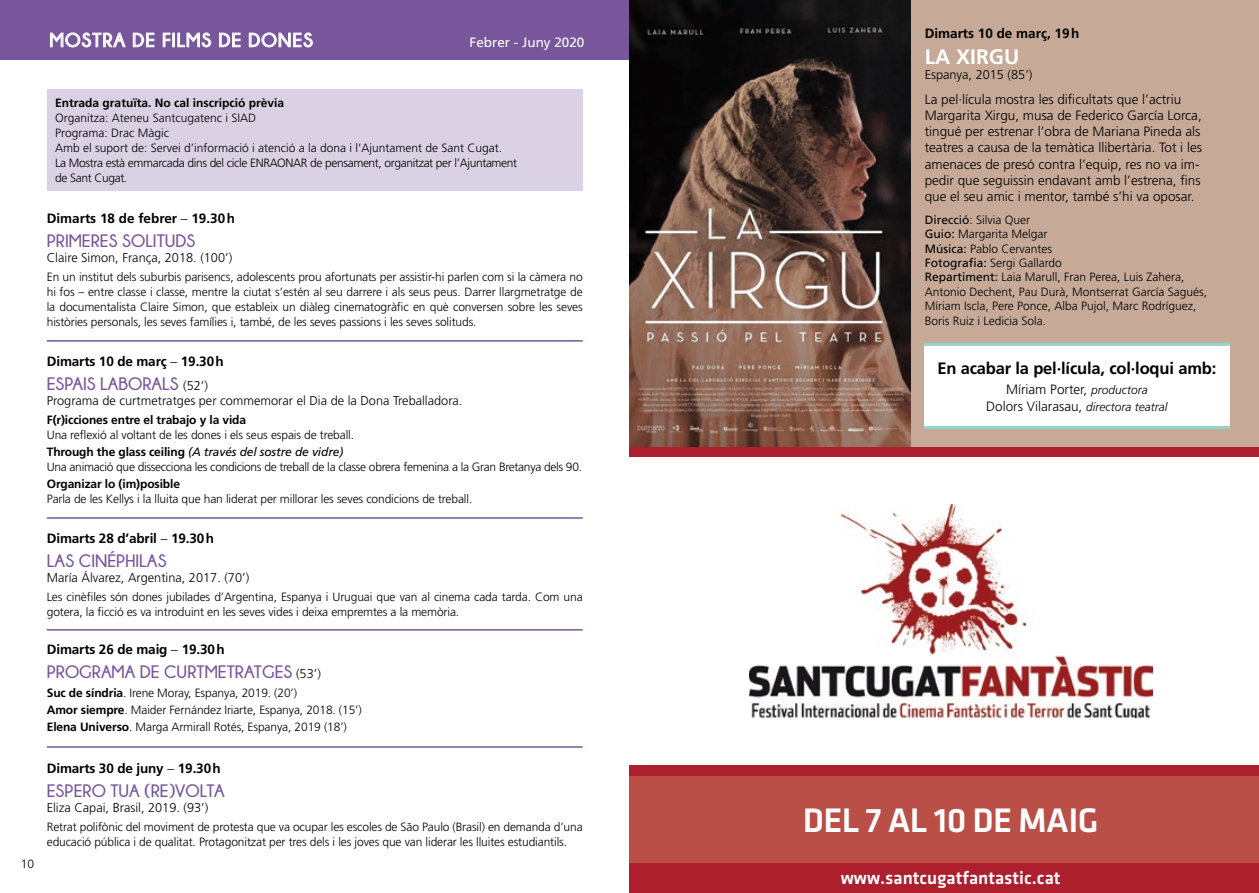
<style>
.page{position:relative;width:1259px;height:893px;background:#fff}
.page>*{position:absolute;margin:0;border:0;box-sizing:border-box;transform-origin:0 0}
.t1{font:500 35.25px "Klavika";letter-spacing:-.02em;color:#fff}
.t2{font:700 21px "Frutiger";color:#fff}
.t3{font:700 19.5px "Champagne&Limousines";letter-spacing:.06em;color:#fff}
.t4{font:500 18.6px "Klavika";color:#fff}
.t5{font:700 18px "Champagne&Limousines";color:#77569b}
.t6{font:700 16.5px "Frutiger";letter-spacing:-.01em;color:#000}
.t7{font:300 13.5px/16.2px "Frutiger";color:#000}
.t8{font:700 13.5px "Frutiger";letter-spacing:-.01em;color:#000}
.t9{font:13.5px "Frutiger";color:#fff}
.t10{font:300 12.75px "Frutiger";color:#000}
.t11{font:300 12px/15px "Frutiger";letter-spacing:-.01em;color:#000}
.t12{font:700 12px "Frutiger";letter-spacing:-.01em;color:#000}
.s1{font-weight:300}
.s2{font-family:"Frutiger";font-weight:300;font-size:12.75px;color:#000}
.s3{font-weight:700}
.s4{font-weight:400;font-style:italic}
.s5{font-weight:400}
.s6{font-style:italic;font-size:12px}
</style>
<div class="page">
<div style="left:0;top:0;width:629px;height:60px;background:#77569b"></div>
<svg style="left:50px;top:33px;width:75px;height:14px"></svg>
<svg style="left:133px;top:33px;width:21px;height:14px"></svg>
<svg style="left:163px;top:33px;width:48px;height:14px"></svg>
<svg style="left:219px;top:33px;width:21px;height:14px"></svg>
<svg style="left:249px;top:33px;width:64px;height:14px"></svg>
<div style="left:47px;top:89px;width:536px;height:102px;background:#dad2e4"></div>
<hr style="left:47px;top:629px;width:536px;height:2px;background:#77569b">
<hr style="left:47px;top:746px;width:536px;height:2px;background:#77569b">
<hr style="left:47px;top:517px;width:536px;height:2px;background:#77569b">
<hr style="left:47px;top:340px;width:536px;height:2px;background:#77569b">
<div style="left:629px;top:765px;width:630px;height:11px;background:#ad1f2d"></div>
<img style="left:749px;top:505px;width:403px;height:213px">
<div style="left:629px;top:446px;width:630px;height:11px;background:#ad1f2d"></div>
<div style="left:629px;top:863px;width:630px;height:30px;background:#ad1f2d"></div>
<div style="left:629px;top:776px;width:630px;height:87px;background:#ba4f47"></div>
<div style="left:889px;top:0;width:370px;height:446px;background:#c6a997"></div>
<img style="left:629px;top:0;width:281px;height:446px">
<div style="left:924px;top:344px;width:305px;height:83px;background:#fff"></div>
<hr style="left:924px;top:343px;width:305px;height:3px;background:#94d4ca">
<hr style="left:924px;top:426px;width:305px;height:3px;background:#94d4ca">
<h3 class="t3" style="left:50px;top:29px;width:265px">MOSTRA DE FILMS DE DONES</h3>
<p class="t9" style="left:470px;top:34px;width:116px">Febrer - Juny 2020</p>
<p class="t11" style="left:21px;top:857px;width:15px">10</p>
<p class="t12" style="left:55px;top:96px;width:230px">Entrada gratuïta. No cal inscripció prèvia</p>
<p class="t11" style="left:55px;top:110px;width:463px">Organitza: Ateneu Santcugatenc i SIAD<br>Programa: Drac Màgic<br>Amb el suport de: Servei d’informació i atenció a la dona i l’Ajuntament de Sant Cugat.<br>La Mostra està emmarcada dins del cicle ENRAONAR de pensament, organitzat per l’Ajuntament de Sant Cugat.</p>
<p class="t8" style="left:47px;top:211px;width:190px">Dimarts 18 de febrer <span class="s1">–</span> 19.30h</p>
<h3 class="t5" style="left:47px;top:231px;width:150px">PRIMERES SOLITUDS</h3>
<p class="t10" style="left:47px;top:250px;width:187px">Claire Simon, França, 2018. (100’)</p>
<p class="t11" style="left:47px;top:270px;width:537px;text-align:justify">En un institut dels suburbis parisencs, adolescents prou afortunats per assistir-hi parlen com si la càmera no hi fos – entre classe i classe, mentre la ciutat s’estén al seu darrere i als seus peus. Darrer llargmetratge de la documentalista Claire Simon, que estableix un diàleg cinematogràfic en què conversen sobre les seves històries personals, les seves famílies i, també, de les seves passions i les seves solituds.</p>
<p class="t8" style="left:47px;top:353px;width:179px">Dimarts 10 de març <span class="s1">–</span> 19.30h</p>
<h3 class="t5" style="left:47px;top:374px;width:163px">ESPAIS LABORALS <span class="s2">(52’)</span></h3>
<p class="t10" style="left:47px;top:393px;width:417px">Programa de curtmetratges per commemorar el Dia de la Dona Treballadora.</p>
<p class="t12" style="left:47px;top:413px;width:201px">F(r)icciones entre el trabajo y la vida</p>
<p class="t11" style="left:47px;top:426px;width:309px;line-height:17.1px">Una reflexió al voltant de les dones i els seus espais de treball.<br><span class="s3">Through the glass ceiling</span> <span class="s4">(A través del sostre de vidre)</span></p>
<p class="t11" style="left:47px;top:460px;width:537px">Una animació que dissecciona les condicions de treball de la classe obrera femenina a la Gran Bretanya dels 90.</p>
<p class="t12" style="left:47px;top:477px;width:135px">Organizar lo (im)posible</p>
<p class="t11" style="left:47px;top:492px;width:427px">Parla de les Kellys i la lluita que han liderat per millorar les seves condicions de treball.</p>
<p class="t8" style="left:47px;top:531px;width:169px">Dimarts 28 d’abril <span class="s1">–</span> 19.30h</p>
<h3 class="t5" style="left:47px;top:551px;width:121px">LAS CINÉPHILAS</h3>
<p class="t10" style="left:47px;top:570px;width:204px">María Álvarez, Argentina, 2017. (70’)</p>
<p class="t11" style="left:47px;top:590px;width:537px">Les cinèfiles són dones jubilades d’Argentina, Espanya i Uruguai que van al cinema cada tarda. Com una gotera, la ficció es va introduint en les seves vides i deixa empremtes a la memòria.</p>
<p class="t8" style="left:47px;top:641px;width:179px">Dimarts 26 de maig <span class="s1">–</span> 19.30h</p>
<h3 class="t5" style="left:47px;top:662px;width:276px">PROGRAMA DE CURTMETRATGES <span class="s2">(53’)</span></h3>
<p class="t11" style="left:47px;top:684px;width:316px;line-height:17.1px"><span class="s3">Suc de síndria</span>. Irene Moray, Espanya, 2019. (20’)<br><span class="s3">Amor siempre</span>. Maider Fernández Iriarte, Espanya, 2018. (15’)<br><span class="s3">Elena Universo</span>. Marga Armirall Rotés, Espanya, 2019 (18’)</p>
<p class="t8" style="left:47px;top:761px;width:176px">Dimarts 30 de juny <span class="s1">–</span> 19.30h</p>
<h3 class="t5" style="left:47px;top:781px;width:179px">ESPERO TUA (RE)VOLTA</h3>
<p class="t10" style="left:47px;top:800px;width:163px">Eliza Capai, Brasil, 2019. (93’)</p>
<p class="t11" style="left:47px;top:820px;width:537px">Retrat polifònic del moviment de protesta que va ocupar les escoles de São Paulo (Brasil) en demanda d’una educació pública i de qualitat. Protagonitzat per tres dels i les joves que van liderar les lluites estudiantils.</p>
<p class="t8" style="left:924px;top:26px;width:156px">Dimarts 10 de març, 19h</p>
<h2 class="t2" style="left:924px;top:44px;width:96px">LA XIRGU</h2>
<p class="t10" style="left:924px;top:67px;width:109px">Espanya, 2015 (85’)</p>
<p class="t7" style="left:924px;top:91px;width:279px">La pel·lícula mostra les dificultats que l’actriu Margarita Xirgu, musa de Federico García Lorca, tingué per estrenar l’obra de Mariana Pineda als teatres a causa de la temàtica llibertària. Tot i les amenaces de presó contra l’equip, res no va im&shy;pedir que seguissin endavant amb l’estrena, fins que el seu amic i mentor, també s’hi va oposar.</p>
<p class="t11" style="left:924px;top:212px;width:284px;line-height:14.4px"><span class="s5">Direcció</span>: Silvia Quer<br><span class="s5">Guio:</span> Margarita Melgar<br><span class="s5">Música:</span> Pablo Cervantes<br><span class="s5">Fotografia:</span> Sergi Gallardo<br><span class="s5">Repartiment:</span> Laia Marull, Fran Perea, Luis Zahera, Antonio Dechent, Pau Durà, Montserrat García Sagués, Míriam Iscla, Pere Ponce, Alba Pujol, Marc Rodríguez, Boris Ruiz i Ledicia Sola.</p>
<h3 class="t6" style="left:937px;top:359px;width:280px">En acabar la pel·lícula, col·loqui amb:</h3>
<p class="t7" style="left:986px;top:382px;width:183px;text-align:center">Míriam Porter, <span class="s6">productora<br></span>Dolors Vilarasau, <span class="s6">directora teatral</span></p>
<h1 class="t1" style="left:803px;top:801px;width:297px">DEL 7 AL 10 DE MAIG</h1>
<h3 class="t4" style="left:840px;top:868px;width:221px">www.santcugatfantastic.cat</h3>
</div>
